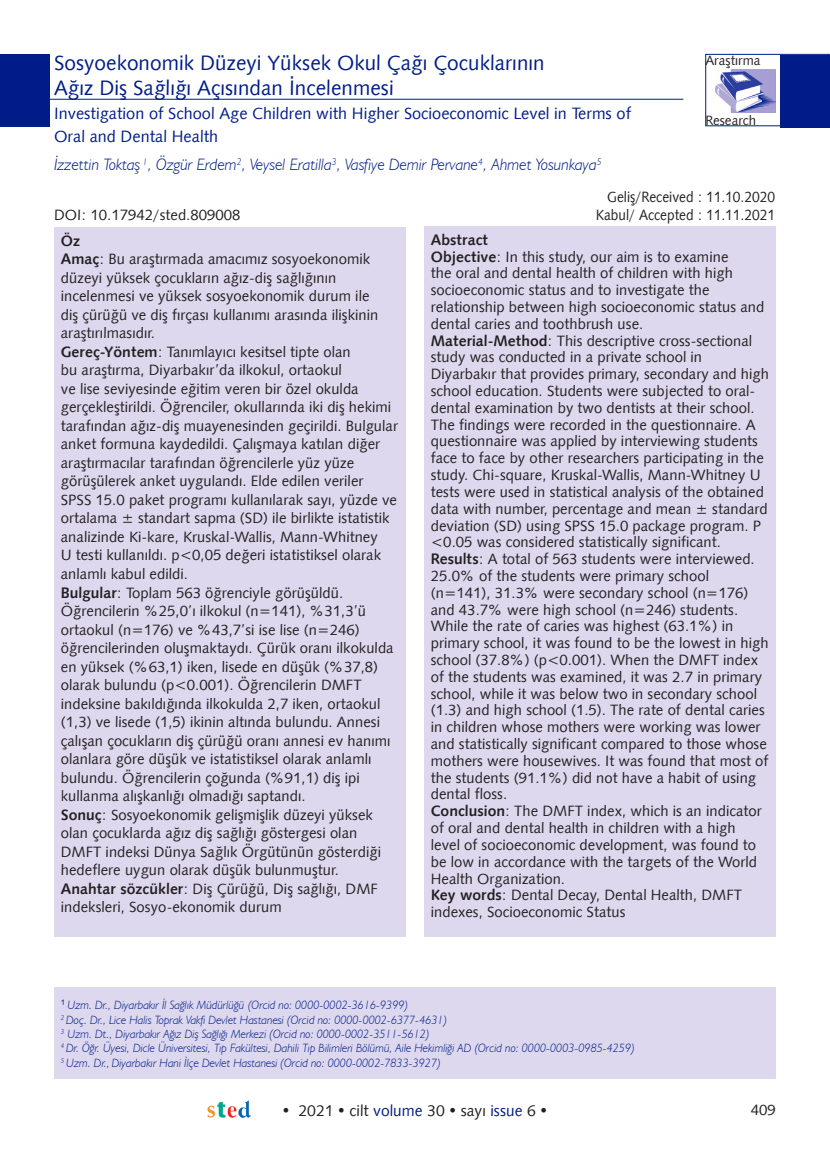
<style>
.page{position:relative;width:830px;height:1170px;background:#fff}
.page>*{position:absolute;margin:0;border:0;box-sizing:border-box;transform-origin:0 0}
.t1{font:21px "Humanist 531 BT Roman A";color:#001c88}
.t2{font:16.5px "Humanist 531 BT Roman A";color:#001c88}
.t3{font:italic 300 16.5px "Humanist 521 BT";color:#001c88}
.t4{font:15.75px "Humanist 531 BT Roman A";color:#231f20}
.t5{font:15px/16.8px "Humanist 531 BT Roman A";color:#231f20}
.t6{font:15px "Humanist 531 BT Roman A";color:#231f20;scale:.92 1}
.t7{font:15px "Humanist 531 BT Bold A";color:#231f20}
.t8{font:13.5px "Humanist 531 BT Roman A";color:#231f20}
.t9{font:italic 300 12px "Humanist 521 BT";color:#001c88}
.s1{font-family:"Humanist 531 BT Bold A"}
.s2{color:#001c88}
</style>
<div class="page">
<img style="left:208px;top:1100px;width:42px;height:16px">
<div style="left:705px;top:54px;width:124px;height:72px;border:1px solid #001c88"></div>
<hr style="left:44px;top:99px;width:639px;height:1px;background:#001c88">
<div style="left:0;top:54px;width:50px;height:72px;background:#001c88"></div>
<img style="left:715px;top:70px;width:59px;height:43px">
<div style="left:54px;top:227px;width:352px;height:709px;background:#ddd8ee"></div>
<div style="left:424px;top:226px;width:351px;height:710px;background:#ddd8ee"></div>
<div style="left:54px;top:986px;width:720px;height:92px;background:#ddd8ee"></div>
<div style="left:779px;top:55px;width:50px;height:72px;background:#001c88"></div>
<p class="t1" style="left:54px;top:49px;width:492px">Sosyoekonomik Düzeyi Yüksek Okul Çağı Çocuklarının</p>
<p class="t1" style="left:54px;top:74px;width:341px">Ağız Diş Sağlığı Açısından İncelenmesi</p>
<p class="t2" style="left:54px;top:102px;width:578px">Investigation of School Age Children with Higher Socioeconomic Level in Terms of</p>
<p class="t2" style="left:54px;top:126px;width:166px">Oral and Dental Health</p>
<p class="t3" style="left:54px;top:155px;width:549px">İzzettin Toktaş <sup>1</sup>, Özgür Erdem<sup>2</sup>, Veysel Eratilla<sup>3</sup>, Vasfiye Demir Pervane<sup>4</sup>, Ahmet Yosunkaya<sup>5</sup></p>
<p class="t8" style="left:705px;top:52px;width:57px">Araştırma</p>
<p class="t8" style="left:705px;top:111px;width:52px">Research</p>
<p class="t5" style="left:54px;top:206px;width:188px">DOI: 10.17942/sted.809008</p>
<p class="t7" style="left:61px;top:231px;width:21px">Öz</p>
<p class="t5" style="left:61px;top:249px;width:319px;line-height:18.5px"><span class="s1">Amaç</span>: Bu araştırmada amacımız sosyoekonomik düzeyi yüksek çocukların ağız-diş sağlığının incelenmesi ve yüksek sosyoekonomik durum ile diş çürüğü ve diş fırçası kullanımı arasında ilişkinin araştırılmasıdır.</p>
<p class="t5" style="left:61px;top:342px;width:338px;line-height:18.5px"><span class="s1">Gereç-Yöntem</span>: Tanımlayıcı kesitsel tipte olan<br>bu araştırma, Diyarbakır’da ilkokul, ortaokul<br>ve lise seviyesinde eğitim veren bir özel okulda gerçekleştirildi. Öğrenciler, okullarında iki diş hekimi tarafından ağız-diş muayenesinden geçirildi. Bulgular anket formuna kaydedildi. Çalışmaya katılan diğer araştırmacılar tarafından öğrencilerle yüz yüze görüşülerek anket uygulandı. Elde edilen veriler<br>SPSS 15.0 paket programı kullanılarak sayı, yüzde ve ortalama ± standart sapma (SD) ile birlikte istatistik analizinde Ki-kare, Kruskal-Wallis, Mann-Whitney<br>U testi kullanıldı. p&lt;0,05 değeri istatistiksel olarak anlamlı kabul edildi.</p>
<p class="t5" style="left:61px;top:582px;width:334px;line-height:18.5px"><span class="s1">Bulgular</span>: Toplam 563 öğrenciyle görüşüldü.<br>Öğrencilerin %25,0’ı ilkokul (n=141), %31,3’ü ortaokul (n=176) ve %43,7’si ise lise (n=246) öğrencilerinden oluşmaktaydı. Çürük oranı ilkokulda en yüksek (%63,1) iken, lisede en düşük (%37,8) olarak bulundu (p&lt;0.001). Öğrencilerin DMFT indeksine bakıldığında ilkokulda 2,7 iken, ortaokul (1,3) ve lisede (1,5) ikinin altında bulundu. Annesi çalışan çocukların diş çürüğü oranı annesi ev hanımı olanlara göre düşük ve istatistiksel olarak anlamlı bulundu. Öğrencilerin çoğunda (%91,1) diş ipi kullanma alışkanlığı olmadığı saptandı.</p>
<p class="t5" style="left:61px;top:804px;width:321px;line-height:18.5px"><span class="s1">Sonuç</span>: Sosyoekonomik gelişmişlik düzeyi yüksek olan çocuklarda ağız diş sağlığı göstergesi olan DMFT indeksi Dünya Sağlık Örgütünün gösterdiği hedeflere uygun olarak düşük bulunmuştur.</p>
<p class="t5" style="left:61px;top:878px;width:318px;line-height:18.5px"><span class="s1">Anahtar sözcükler</span>: Diş Çürüğü, Diş sağlığı, DMF indeksleri, Sosyo-ekonomik durum</p>
<p class="t6" style="left:607px;top:187px;width:184px">Geliş/Received : 11.10.2020</p>
<p class="t6" style="left:595px;top:205px;width:196px">Kabul/ Accepted : 11.11.2021</p>
<p class="t7" style="left:430px;top:230px;width:59px">Abstract</p>
<p class="t5" style="left:430px;top:247px;width:335px"><span class="s1">Objective</span>: In this study, our aim is to examine<br>the oral and dental health of children with high socioeconomic status and to investigate the relationship between high socioeconomic status and dental caries and toothbrush use.</p>
<p class="t5" style="left:430px;top:331px;width:339px"><span class="s1">Material-Method</span>: This descriptive cross-sectional study was conducted in a private school in Diyarbakır that provides primary, secondary and high school education. Students were subjected to oral&shy;dental examination by two dentists at their school.<br>The findings were recorded in the questionnaire. A questionnaire was applied by interviewing students face to face by other researchers participating in the study. Chi-square, Kruskal-Wallis, Mann-Whitney U tests were used in statistical analysis of the obtained data with number, percentage and mean ± standard deviation (SD) using SPSS 15.0 package program. P &lt;0.05 was considered statistically significant.</p>
<p class="t5" style="left:430px;top:550px;width:339px"><span class="s1">Results</span>: A total of 563 students were interviewed.<br>25.0% of the students were primary school (n=141), 31.3% were secondary school (n=176) and 43.7% were high school (n=246) students.<br>While the rate of caries was highest (63.1%) in primary school, it was found to be the lowest in high school (37.8%) (p&lt;0.001). When the DMFT index of the students was examined, it was 2.7 in primary school, while it was below two in secondary school (1.3) and high school (1.5). The rate of dental caries in children whose mothers were working was lower and statistically significant compared to those whose mothers were housewives. It was found that most of the students (91.1%) did not have a habit of using dental floss.</p>
<p class="t5" style="left:430px;top:802px;width:332px"><span class="s1">Conclusion</span>: The DMFT index, which is an indicator of oral and dental health in children with a high level of socioeconomic development, was found to be low in accordance with the targets of the World Health Organization.</p>
<p class="t5" style="left:430px;top:886px;width:313px"><span class="s1">Key words</span>: Dental Decay, Dental Health, DMFT indexes, Socioeconomic Status</p>
<p class="t9" style="left:61px;top:997px;width:348px"><sup>1</sup> Uzm. Dr., Diyarbakır İl Sağlık Müdürlüğü (Orcid no: 0000-0002-3616-9399)</p>
<p class="t9" style="left:61px;top:1012px;width:387px"><sup>2</sup> Doç. Dr., Lice Halis Toprak Vakfı Devlet Hastanesi (Orcid no: 0000-0002-6377-4631)</p>
<p class="t9" style="left:61px;top:1026px;width:370px"><sup>3</sup> Uzm. Dt., Diyarbakır Ağız Diş Sağlığı Merkezi (Orcid no: 0000-0002-3511-5612)</p>
<p class="t9" style="left:61px;top:1040px;width:575px"><sup>4</sup> Dr. Öğr. Üyesi, Dicle Üniversitesi, Tıp Fakültesi, Dahili Tıp Bilimleri Bölümü, Aile Hekimliği AD (Orcid no: 0000-0003-0985-4259)</p>
<p class="t9" style="left:61px;top:1055px;width:381px"><sup>5</sup> Uzm. Dr.,Diyarbakır Hani İlçe Devlet Hastanesi (Orcid no: 0000-0002-7833-3927)</p>
<p class="t4" style="left:282px;top:1100px;width:266px">• 2021 • cilt <span class="s2">volume</span> 30 • sayı <span class="s2">issue</span> 6 •</p>
<p class="t5" style="left:750px;top:1100px;width:27px">409</p>
</div>
